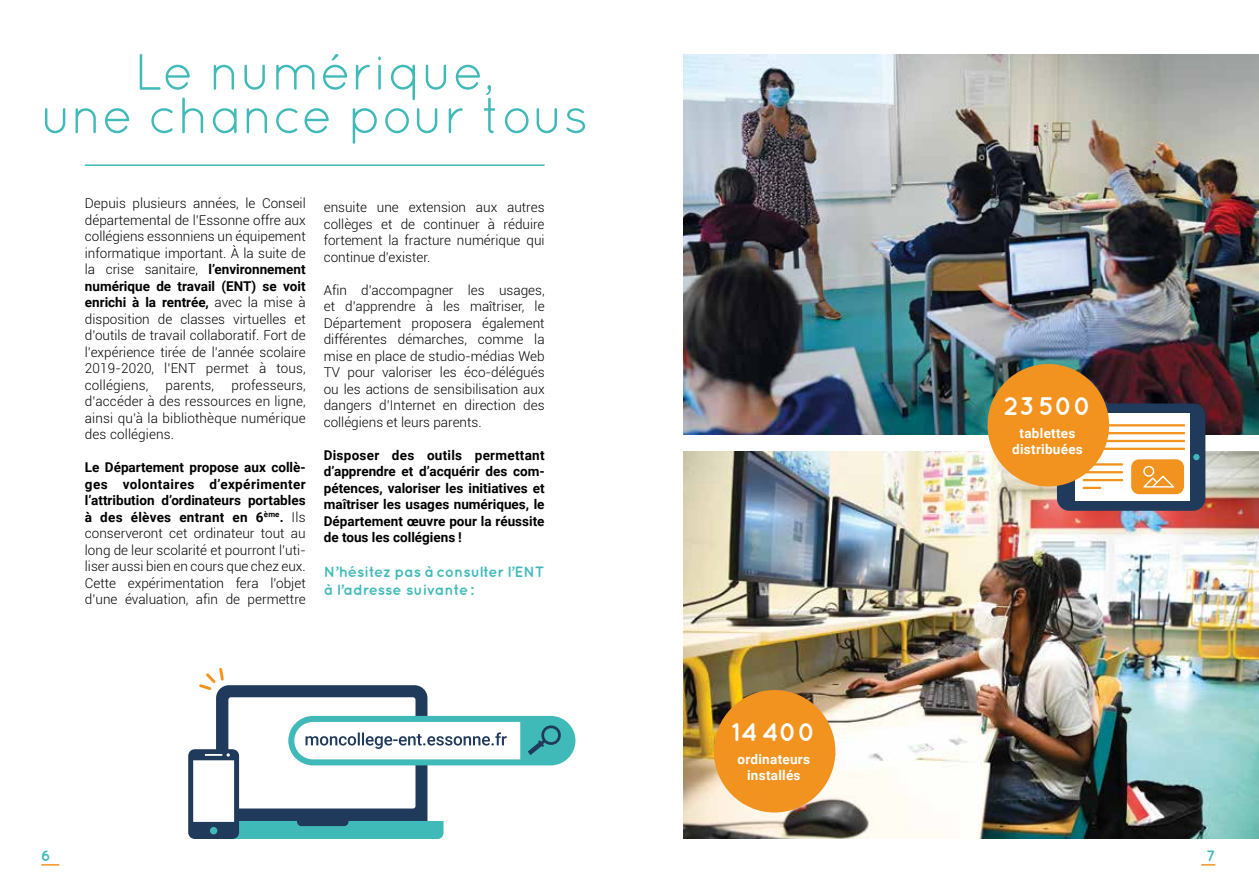
<style>
.page{position:relative;width:1259px;height:893px;background:#fff}
.page>*{position:absolute;margin:0;border:0;box-sizing:border-box;transform-origin:0 0}
.t1{font:51px/43.5px "Quicksand";color:#40b9b9;text-align:center}
.t2{font:700 25.5px "Quicksand";letter-spacing:.02em;color:#fff}
.t3{font:700 15px/18px "Quicksand";color:#40b9b9}
.t4{font:300 13.5px/16.5px "Roboto";color:#000;text-align:justify}
.t5{font:700 13.5px/16.5px "Roboto";color:#000;text-align:justify}
.t6{font:700 13.5px/16.5px "Roboto";letter-spacing:.02em;color:#fff;text-align:center}
.s1{font-weight:700}
</style>
<div class="page">
<svg style="left:1201px;top:864px;width:14px;height:2px"></svg>
<svg style="left:41px;top:864px;width:18px;height:2px"></svg>
<hr style="left:85px;top:164px;width:459px;height:2px;background:#40b9b9">
<img style="left:683px;top:54px;width:576px;height:381px">
<img style="left:683px;top:451px;width:576px;height:388px">
<div style="left:714px;top:690px;width:121px;height:122px;background:#f3931f;border-radius:50%"></div>
<div style="left:1057px;top:403px;width:148px;height:108px;background:#203a5b;border-radius:12px"></div>
<div style="left:1075px;top:413px;width:115px;height:88px;background:#fff"></div>
<hr style="left:1083px;top:424px;width:101px;height:2px;background:#f3931f">
<hr style="left:1083px;top:432px;width:101px;height:2px;background:#f3931f">
<hr style="left:1083px;top:440px;width:101px;height:2px;background:#f3931f">
<hr style="left:1083px;top:463px;width:39px;height:3px;background:#f3931f">
<hr style="left:1083px;top:471px;width:39px;height:2px;background:#f3931f">
<hr style="left:1083px;top:479px;width:39px;height:2px;background:#f3931f">
<svg style="left:1083px;top:487px;width:17px;height:2px"></svg>
<hr style="left:1083px;top:448px;width:101px;height:2px;background:#f3931f">
<div style="left:1131px;top:459px;width:53px;height:35px;background:#f3931f;border-radius:8px"></div>
<svg style="left:1193px;top:454px;width:6px;height:6px"></svg>
<svg style="left:1143px;top:466px;width:31px;height:22px"></svg>
<div style="left:987px;top:364px;width:122px;height:122px;background:#f3931f;border-radius:50%"></div>
<svg style="left:188px;top:668px;width:387px;height:171px"></svg>
<div style="left:210px;top:827px;width:7px;height:7px;background:#40b9b9;border-radius:50%"></div>
<h1 class="t1" style="left:41px;top:50px;width:549px">Le numérique,<br>une chance pour tous</h1>
<p class="t4" style="left:85px;top:195px;width:222px">Depuis plusieurs années, le Conseil départemental de l’Essonne offre aux collégiens essonniens un équipement informatique important. À la suite de la crise sanitaire, <span class="s1">l’environnement numérique de travail (ENT) se voit enrichi à la rentrée,</span> avec la mise à disposition de classes virtuelles et d’outils de travail collaboratif. Fort de l’expérience tirée de l’année scolaire 2019-2020, l’ENT permet à tous, collégiens,</p>
<p class="t4" style="left:85px;top:376px;width:222px;text-indent:146px">professeurs, d’accéder à des ressources en ligne, ainsi qu’à la bibliothèque numérique des collégiens.</p>
<p class="t4" style="left:85px;top:459px;width:222px"><span class="s1">Le Département propose aux collè&shy;ges volontaires d’expérimenter l’attribution d’ordinateurs portables à des élèves entrant en 6</span><sup>ème</sup><span class="s1">.</span> Ils conserveront cet ordinateur tout au long de leur scolarité et pourront l’uti&shy;liser aussi bien en cours que chez eux.<br>Cette expérimentation fera l’objet d’une évaluation, afin de permettre</p>
<p class="t4" style="left:166px;top:376px;width:50px">parents,</p>
<p class="t4" style="left:324px;top:199px;width:222px">ensuite une extension aux autres collèges et de continuer à réduire fortement la fracture numérique qui continue d’exister.</p>
<p class="t4" style="left:324px;top:281px;width:222px">Afin d’accompagner les usages, et d’apprendre à les maîtriser, le Département proposera également différentes démarches, comme la mise en place de studio-médias Web TV pour valoriser les éco-délégués ou les actions de sensibilisation aux dangers d’Internet en direction des collégiens et leurs parents.</p>
<p class="t5" style="left:324px;top:446px;width:222px">Disposer des outils permettant d’apprendre et d’acquérir des com&shy;pétences, valoriser les initiatives et maîtriser les usages numériques, le Département œuvre pour la réussite de tous les collégiens !</p>
<p class="t3" style="left:324px;top:562px;width:222px">N’hésitez pas à consulter l’ENT à l’adresse suivante:</p>
<h2 class="t2" style="left:731px;top:717px;width:86px">14400</h2>
<p class="t6" style="left:737px;top:750px;width:74px">ordinateurs installés</p>
<h2 class="t2" style="left:1003px;top:391px;width:89px">23 500</h2>
<p class="t6" style="left:1012px;top:424px;width:72px">tablettes distribuées</p>
<p class="t3" style="left:41px;top:846px;width:11px">6</p>
<p class="t3" style="left:1206px;top:846px;width:10px">7</p>
</div>
